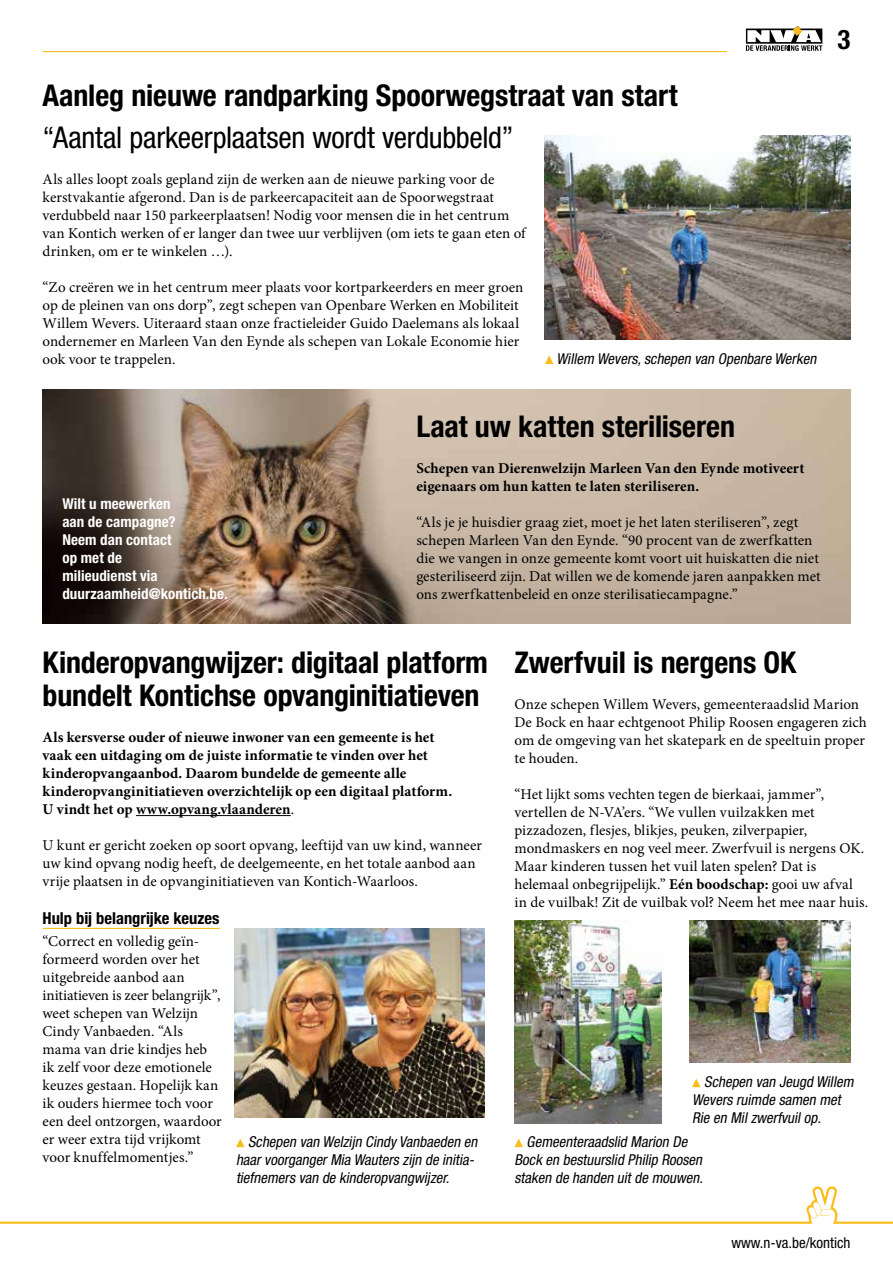
<style>
.page{position:relative;width:893px;height:1263px;background:#fff}
.page>*{position:absolute;margin:0;border:0;box-sizing:border-box;transform-origin:0 0}
.t1{font:700 condensed 30px/33px "Helvetica Neue LT Std";letter-spacing:-.005em;color:#000}
.t2{font:condensed 30px "Helvetica Neue LT Std";letter-spacing:-.01em;color:#000}
.t3{font:700 condensed 27px "Helvetica Neue LT Std";color:#000}
.t4{font:700 condensed 16.5px "Helvetica Neue LT Std";color:#000}
.t5{font:15px/18px "Minion Pro";color:#000}
.t6{font:700 15px/18px "Minion Pro";color:#000}
.t7{font:italic condensed 15px/18px "Helvetica Neue LT Std";color:#000}
.t8{font:700 condensed 15px/18px "Helvetica Neue LT Std";letter-spacing:.005em;color:#fff}
.t9{font:condensed 15px "Helvetica Neue LT Std";color:#000}
.s1{font-weight:400}
.s2{font-weight:700}
</style>
<div class="page">
<hr style="left:43px;top:51px;width:684px;height:1px;background:#fbbd1b">
<img style="left:43px;top:389px;width:807px;height:234px">
<hr style="left:136px;top:815px;width:155px;height:1px;background:#000">
<hr style="left:43px;top:928px;width:177px;height:1px;background:#fbbd1b">
<img style="left:545px;top:136px;width:305px;height:203px">
<svg style="left:545px;top:355px;width:8px;height:9px"></svg>
<svg style="left:236px;top:1138px;width:8px;height:9px"></svg>
<img style="left:235px;top:928px;width:249px;height:189px">
<img style="left:514px;top:921px;width:147px;height:202px">
<svg style="left:514px;top:1138px;width:9px;height:9px"></svg>
<img style="left:689px;top:921px;width:161px;height:141px">
<svg style="left:692px;top:1079px;width:9px;height:8px"></svg>
<svg style="left:0;top:1186px;width:893px;height:38px"></svg>
<svg style="left:746px;top:26px;width:76px;height:25px"></svg>
<h1 class="t1" style="left:43px;top:79px;width:637px">Aanleg nieuwe randparking Spoorwegstraat van start</h1>
<h1 class="t2" style="left:43px;top:120px;width:473px">“Aantal parkeerplaatsen wordt verdubbeld”</h1>
<p class="t5" style="left:43px;top:170px;width:485px">Als alles loopt zoals gepland zijn de werken aan de nieuwe parking voor de kerstvakantie afgerond. Dan is de parkeercapaciteit aan de Spoorwegstraat verdubbeld naar 150 parkeerplaatsen! Nodig voor mensen die in het centrum van Kontich werken of er langer dan twee uur verblijven (om iets te gaan eten of drinken, om er te winkelen …).</p>
<p class="t5" style="left:43px;top:278px;width:482px">“Zo creëren we in het centrum meer plaats voor kortparkeerders en meer groen op de pleinen van ons dorp”, zegt schepen van Openbare Werken en Mobiliteit Willem Wevers. Uiteraard staan onze fractieleider Guido Daelemans als lokaal ondernemer en Marleen Van den Eynde als schepen van Lokale Economie hier ook voor te trappelen.</p>
<p class="t7" style="left:556px;top:350px;width:264px">Willem Wevers,schepen van Openbare Werken</p>
<h2 class="t3" style="left:837px;top:23px;width:14px">3</h2>
<p class="t8" style="left:62px;top:494px;width:167px">Wilt u meewerken<br>aan de campagne?<br>Neem dan contact<br>op met de<br>milieudienst via duurzaamheid@kontich.be.</p>
<h1 class="t1" style="left:416px;top:409px;width:320px">Laat uw katten steriliseren</h1>
<p class="t6" style="left:416px;top:459px;width:390px">Schepen van Dierenwelzijn Marleen Van den Eynde motiveert eigenaars om hun katten te laten steriliseren.</p>
<p class="t5" style="left:416px;top:513px;width:406px">“Als je je huisdier graag ziet, moet je het laten steriliseren”, zegt schepen Marleen Van den Eynde. “90 procent van de zwerfkatten die we vangen in onze gemeente komt voort uit huiskatten die niet gesteriliseerd zijn. Dat willen we de komende jaren aanpakken met ons zwerfkattenbeleid en onze sterilisatiecampagne.”</p>
<h1 class="t1" style="left:43px;top:645px;width:447px">Kinderopvangwijzer: digitaal platform bundelt Kontichse opvanginitiatieven</h1>
<p class="t6" style="left:43px;top:728px;width:411px">Als kersverse ouder of nieuwe inwoner van een gemeente is het vaak een uitdaging om de juiste informatie te vinden over het kinderopvangaanbod. Daarom bundelde de gemeente alle kinderopvanginitiatieven overzichtelijk op een digitaal platform.<br>U vindt het op www.opvang.vlaanderen<span class="s1">.</span></p>
<p class="t5" style="left:43px;top:836px;width:441px">U kunt er gericht zoeken op soort opvang, leeftijd van uw kind, wanneer uw kind opvang nodig heeft, de deelgemeente, en het totale aanbod aan vrije plaatsen in de opvanginitiatieven van Kontich-Waarloos.</p>
<p class="t4" style="left:43px;top:908px;width:179px">Hulp bij belangrijke keuzes</p>
<p class="t5" style="left:43px;top:932px;width:181px">“Correct en volledig geïn&shy;formeerd worden over het uitgebreide aanbod aan initiatieven is zeer belangrijk”, weet schepen van Welzijn<br>Cindy Vanbaeden. “Als mama van drie kindjes heb ik zelf voor deze emotionele keuzes gestaan. Hopelijk kan ik ouders hiermee toch voor een deel ontzorgen, waardoor er weer extra tijd vrijkomt voor knuffelmomentjes.”</p>
<h1 class="t1" style="left:514px;top:645px;width:283px">Zwerfvuil is nergens OK</h1>
<p class="t5" style="left:514px;top:695px;width:354px">Onze schepen Willem Wevers, gemeenteraadslid Marion De Bock en haar echtgenoot Philip Roosen engageren zich om de omgeving van het skatepark en de speeltuin proper te houden.</p>
<p class="t5" style="left:514px;top:785px;width:355px">“Het lijkt soms vechten tegen de bierkaai, jammer”, vertellen de N-VA’ers. “We vullen vuilzakken met pizzadozen, flesjes, blikjes, peuken, zilverpapier, mondmaskers en nog veel meer. Zwerfvuil is nergens OK.<br>Maar kinderen tussen het vuil laten spelen? Dat is helemaal onbegrijpelijk.” <span class="s2">Eén boodschap:</span> gooi uw afval in de vuilbak! Zit de vuilbak vol? Neem het mee naar huis.</p>
<p class="t7" style="left:692px;top:1073px;width:166px;text-indent:12px">Schepen van Jeugd Willem<br>Wevers ruimde samen met<br>Rie en Milzwerfvuilop.</p>
<p class="t7" style="left:236px;top:1133px;width:246px;text-indent:12px">Schepen van Welzijn Cindy Vanbaeden en haarvoorgangerMia Wauters zijn de initia&shy;tiefnemers van de kinderopvangwijzer.</p>
<p class="t7" style="left:514px;top:1133px;width:193px;text-align:center">Gemeenteraadslid Marion De<br>Bock en bestuurslid Philip Roosen staken de handen uitde mouwen.</p>
<p class="t9" style="left:731px;top:1234px;width:121px">www.n-va.be/kontich</p>
</div>
